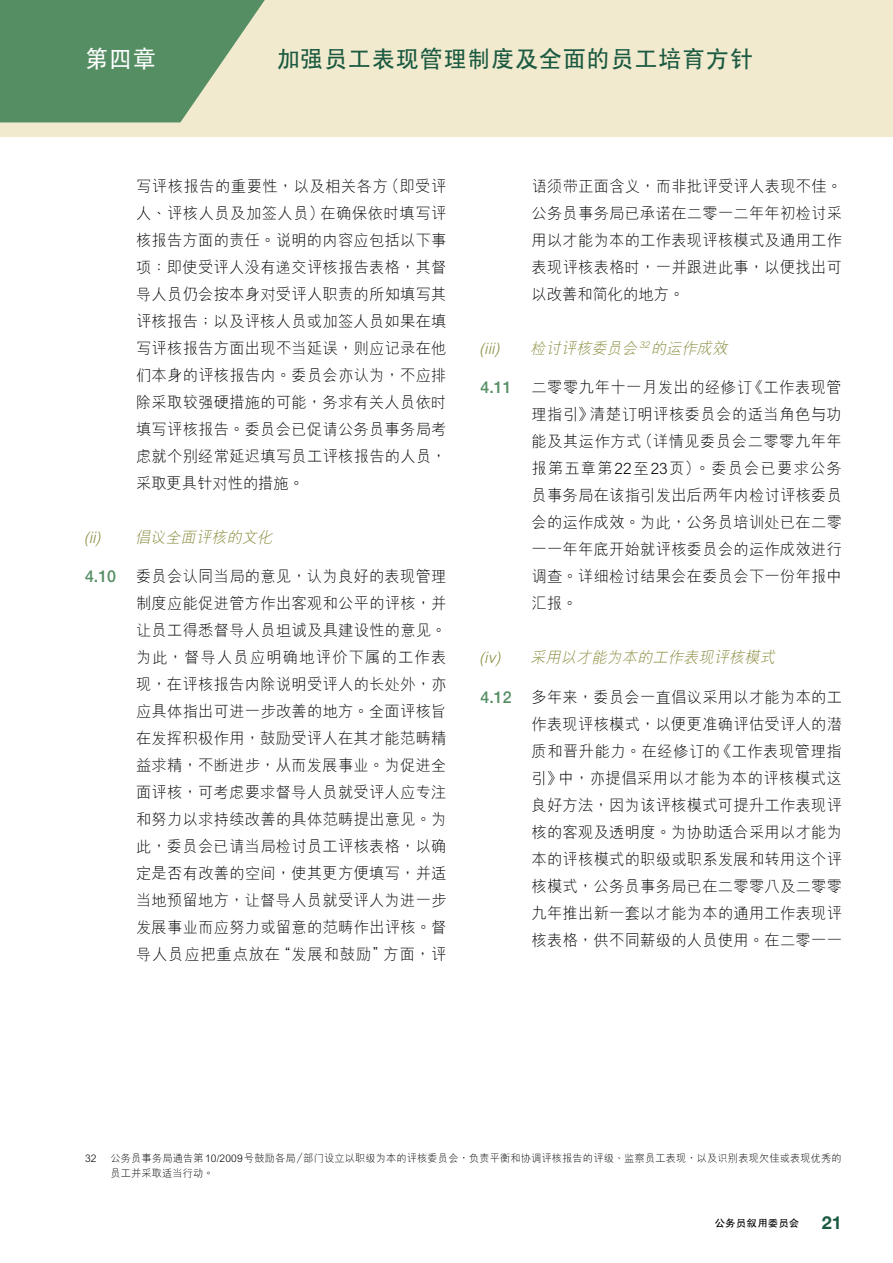
<style>
.page{position:relative;width:893px;height:1263px;background:#fff}
.page>*{position:absolute;margin:0;border:0;box-sizing:border-box;transform-origin:0 0}
.t1{font:700 24px "C Hei 2 HKS";letter-spacing:.025em;color:#1b5a41}
.t2{font:700 24px "C Hei 2 HKS";color:#fff}
.t3{font:700 18px "Helvetica Neue";color:#1b5a41}
.t4{font:500 16.5px "Helvetica Neue";color:#568e64}
.t5{font:300 15.75px/27px "M Hei HKS";letter-spacing:.02em;color:#000;text-align:justify}
.t6{font:italic 300 15.75px "M Hei HKS";color:#89893d}
.t7{font:300 10.5px/15px "M Hei HKS";letter-spacing:.015em;color:#000}
.t8{font:700 10.2px "C Hei 2 HKS";letter-spacing:.01em;color:#000}
</style>
<div class="page">
<div style="left:0;top:0;width:893px;height:136px;background:#f1eacf"></div>
<svg style="left:0;top:0;width:265px;height:122px"></svg>
<h1 class="t2" style="left:85px;top:42px;width:73px">第四章</h1>
<h1 class="t1" style="left:276px;top:42px;width:478px">加強員工表現管理制度及全面的員工培育方針</h1>
<p class="t5" style="left:136px;top:172px;width:312px">寫評核報告的重要性，以及相關各方（即受評人、評核人員及加簽人員）在確保依時填寫評核報告方面的責任。說明的內容應包括以下事項：即使受評人沒有遞交評核報告表格，其督導人員仍會按本身對受評人職責的所知填寫其評核報告；以及評核人員或加簽人員如果在填寫評核報告方面出現不當延誤，則應記錄在他們本身的評核報告內。委員會亦認為，不應排除採取較強硬措施的可能，務求有關人員依時填寫評核報告。委員會已促請公務員事務局考慮就個別經常延遲填寫員工評核報告的人員，採取更具針對性的措施。</p>
<p class="t6" style="left:84px;top:526px;width:23px">(ii)</p>
<p class="t6" style="left:135px;top:526px;width:143px">倡議全面評核的文化</p>
<p class="t4" style="left:85px;top:567px;width:33px">4.10</p>
<p class="t5" style="left:136px;top:562px;width:312px">委員會認同當局的意見，認為良好的表現管理制度應能促進管方作出客觀和公平的評核，並讓員工得悉督導人員坦誠及具建設性的意見。為此，督導人員應明確地評價下屬的工作表現，在評核報告內除說明受評人的長處外，亦應具體指出可進一步改善的地方。全面評核旨在發揮積極作用，鼓勵受評人在其才能範疇精益求精，不斷進步，從而發展事業。為促進全面評核，可考慮要求督導人員就受評人應專注和努力以求持續改善的具體範疇提出意見。為此，委員會已請當局檢討員工評核表格，以確定是否有改善的空間，使其更方便填寫，並適當地預留地方，讓督導人員就受評人為進一步發展事業而應努力或留意的範疇作出評核。督導人員應把重點放在“發展和鼓勵”方面，評</p>
<p class="t5" style="left:531px;top:172px;width:312px">語須帶正面含義，而非批評受評人表現不佳。公務員事務局已承諾在二零一二年年初檢討採用以才能為本的工作表現評核模式及通用工作表現評核表格時，一併跟進此事，以便找出可以改善和簡化的地方。</p>
<p class="t6" style="left:479px;top:337px;width:26px">(iii)</p>
<p class="t6" style="left:530px;top:337px;width:203px">檢討評核委員會<sup>32</sup>的運作成效</p>
<p class="t4" style="left:480px;top:378px;width:33px">4.11</p>
<p class="t5" style="left:531px;top:373px;width:312px">二零零九年十一月發出的經修訂《工作表現管理指引》清楚訂明評核委員會的適當角色與功能及其運作方式（詳情見委員會二零零九年年報第五章第22至23頁）。委員會已要求公務員事務局在該指引發出後兩年內檢討評核委員會的運作成效。為此，公務員培訓處已在二零一一年年底開始就評核委員會的運作成效進行調查。詳細檢討結果會在委員會下一份年報中匯報。</p>
<p class="t6" style="left:479px;top:646px;width:27px">(iv)</p>
<p class="t6" style="left:530px;top:646px;width:250px">採用以才能為本的工作表現評核模式</p>
<p class="t4" style="left:480px;top:687px;width:33px">4.12</p>
<p class="t5" style="left:531px;top:683px;width:312px">多年來，委員會一直倡議採用以才能為本的工作表現評核模式，以便更準確評估受評人的潛質和晉升能力。在經修訂的《工作表現管理指引》中，亦提倡採用以才能為本的評核模式這良好方法，因為該評核模式可提升工作表現評核的客觀及透明度。為協助適合採用以才能為本的評核模式的職級或職系發展和轉用這個評核模式，公務員事務局已在二零零八及二零零九年推出新一套以才能為本的通用工作表現評核表格，供不同薪級的人員使用。在二零一一</p>
<p class="t7" style="left:85px;top:1150px;width:13px">32</p>
<p class="t7" style="left:111px;top:1150px;width:733px">公務員事務局通告第 10/2009 號鼓勵各局／部門設立以職級為本的評核委員會，負責平衡和協調評核報告的評級、監察員工表現，以及識別表現欠佳或表現優秀的員工並採取適當行動。</p>
<p class="t8" style="left:715px;top:1215px;width:86px">公務員敍用委員會</p>
<p class="t3" style="left:822px;top:1211px;width:22px">21</p>
</div>
